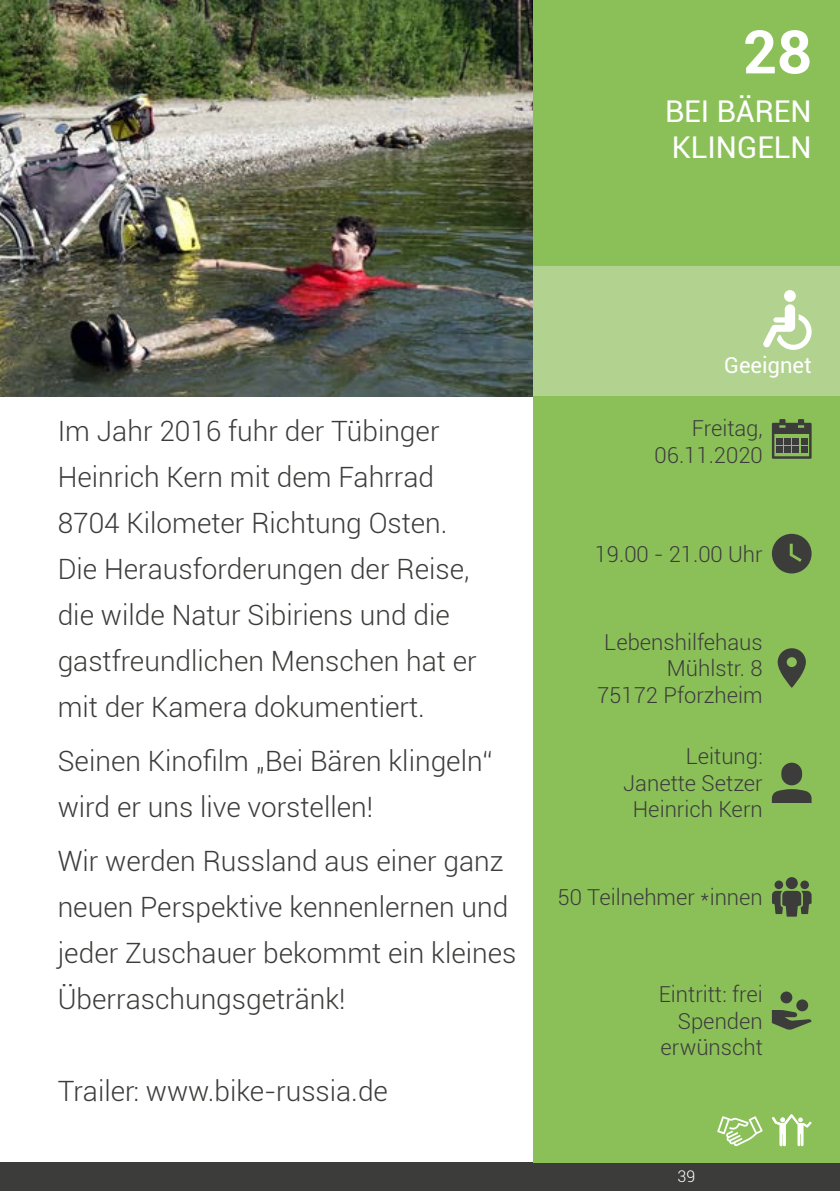
<style>
.page{position:relative;width:840px;height:1191px;background:#fff}
.page>*{position:absolute;margin:0;border:0;box-sizing:border-box;transform-origin:0 0}
.t1{font:700 60px "Roboto";color:#fff}
.t2{font:30px/36px "Roboto";color:#fff}
.t3{font:300 28px/46px "Roboto";color:#3c3c3b}
.t4{font:300 22px/26.4px "Roboto";color:#3c3c3b;text-align:right}
.t5{font:22px "Roboto";color:#fff}
.t6{font:300 16px "Roboto";color:#fff}
</style>
<div class="page">
<div style="left:0;top:1162px;width:839px;height:29px;background:#3c3c3b"></div>
<img style="left:0;top:0;width:533px;height:396px">
<div style="left:533px;top:0;width:306px;height:1162px;background:#8bc059"></div>
<div style="left:533px;top:267px;width:306px;height:129px;background:#b2d38f"></div>
<div style="left:783px;top:290px;width:12px;height:12px;background:#fff;border-radius:50%"></div>
<svg style="left:763px;top:304px;width:48px;height:46px"></svg>
<svg style="left:771px;top:419px;width:40px;height:40px"></svg>
<div style="left:800px;top:446px;width:7px;height:6px;background:#3c3c3b"></div>
<svg style="left:771px;top:534px;width:40px;height:39px"></svg>
<div style="left:780px;top:762px;width:21px;height:23px;background:#3c3c3b;border-radius:10px"></div>
<svg style="left:771px;top:789px;width:40px;height:13px"></svg>
<div style="left:774px;top:880px;width:8px;height:9px;background:#3c3c3b;border-radius:50%"></div>
<div style="left:785px;top:877px;width:12px;height:12px;background:#3c3c3b;border-radius:50%"></div>
<svg style="left:799px;top:880px;width:9px;height:9px"></svg>
<svg style="left:772px;top:891px;width:39px;height:25px"></svg>
<div style="left:780px;top:991px;width:11px;height:12px;background:#3c3c3b;border-radius:50%"></div>
<svg style="left:795px;top:999px;width:12px;height:12px"></svg>
<svg style="left:771px;top:1010px;width:40px;height:19px"></svg>
<svg style="left:777px;top:648px;width:28px;height:40px"></svg>
<svg style="left:772px;top:1114px;width:39px;height:32px"></svg>
<svg style="left:717px;top:1116px;width:45px;height:30px"></svg>
<h1 class="t1" style="left:742px;top:10px;width:70px">28</h1>
<p class="t2" style="left:664px;top:93px;width:148px">BEI BÄREN<br>KLINGELN</p>
<p class="t3" style="left:58px;top:407px;width:420px">Im Jahr 2016 fuhr der Tübinger<br>Heinrich Kern mit dem Fahrrad<br>8704 Kilometer Richtung Osten.<br>Die Herausforderungen der Reise, die wilde Natur Sibiriens und die gastfreundlichen Menschen hat er mit der Kamera dokumentiert.</p>
<p class="t3" style="left:58px;top:737px;width:436px">Seinen Kinofilm „Bei Bären klingeln“ wird er uns live vorstellen!</p>
<p class="t3" style="left:58px;top:837px;width:460px">Wir werden Russland aus einer ganz neuen Perspektive kennenlernen und jeder Zuschauer bekommt ein kleines Überraschungsgetränk!</p>
<p class="t3" style="left:58px;top:1067px;width:332px">Trailer: www.bike-russia.de</p>
<p class="t5" style="left:723px;top:350px;width:89px">Geeignet</p>
<p class="t4" style="left:654px;top:414px;width:110px">Freitag,<br>06.11.2020</p>
<p class="t4" style="left:594px;top:540px;width:169px">19.00 - 21.00 Uhr</p>
<p class="t4" style="left:596px;top:628px;width:167px">Lebenshilfehaus<br>Mühlstr. 8<br>75172 Pforzheim</p>
<p class="t4" style="left:623px;top:742px;width:141px">Leitung:<br>Janette Setzer<br>Heinrich Kern</p>
<p class="t4" style="left:557px;top:883px;width:207px">50 Teilnehmer *innen</p>
<p class="t4" style="left:658px;top:980px;width:105px">Eintritt: frei<br>Spenden erwünscht</p>
<p class="t6" style="left:677px;top:1165px;width:19px">39</p>
</div>
